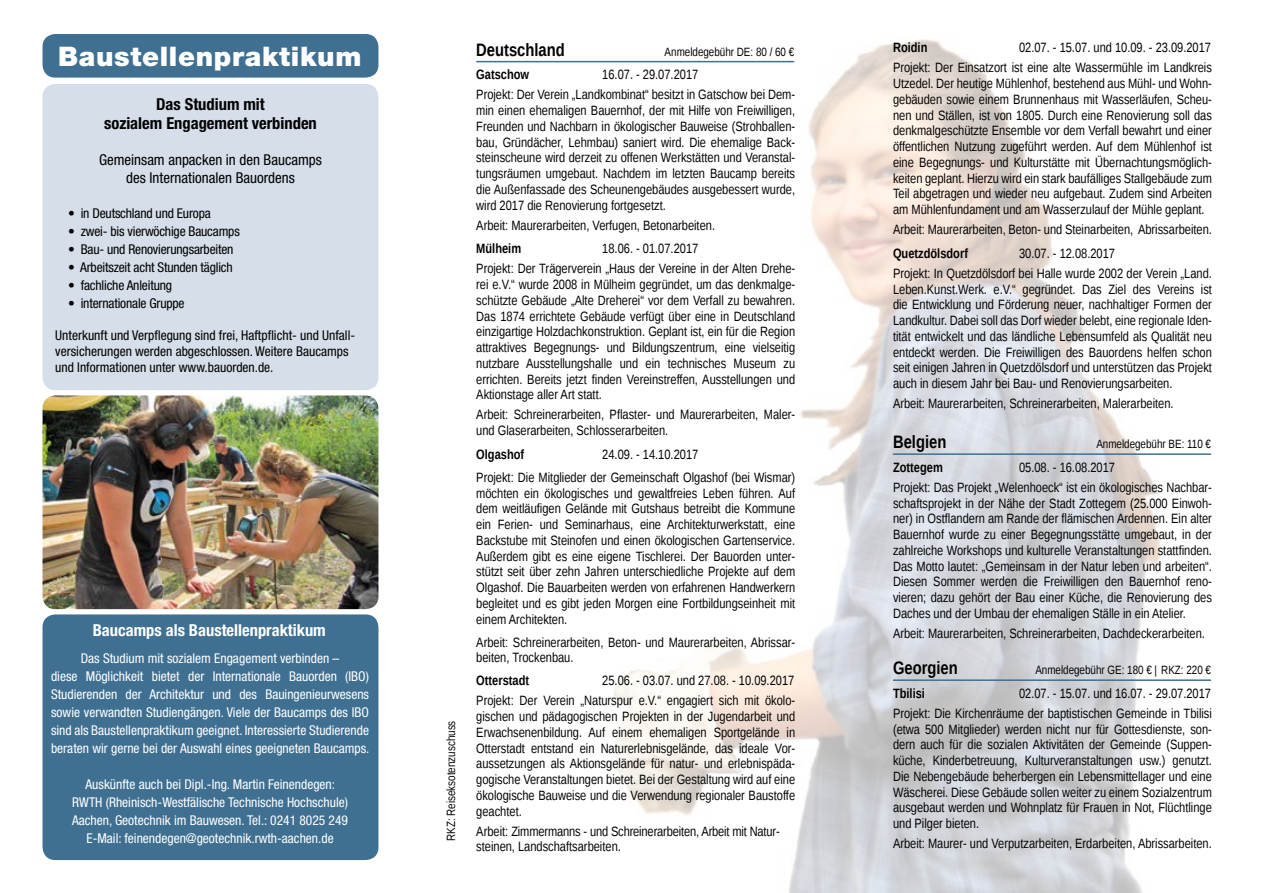
<style>
.page{position:relative;width:1263px;height:893px;background:#fff}
.page>*{position:absolute;margin:0;border:0;box-sizing:border-box;transform-origin:0 0}
.t1{font:900 27px "Helvetica Neue";letter-spacing:.025em;color:#fff}
.Textkörper{font:700 18px "Liberation Sans Narrow";color:#000}
.Projektort{font:700 18px "Liberation Sans Narrow";color:#000}
.t2{font:700 condensed 16.5px "Helvetica Neue";color:#000}
.t3{font:700 condensed 16.5px "Helvetica Neue";color:#fff}
.t4{font:condensed 15px "Helvetica Neue";color:#000}
.Textkörper-2{font:13.5px/15.8px "Liberation Sans Narrow";color:#000;text-align:justify}
.t5{font:condensed 13.5px/18px "Helvetica Neue";color:#fff;text-align:justify}
.t6{font:condensed 13.5px/16.2px "Helvetica Neue";letter-spacing:-.015em;color:#000}
.Textkörper-3{font:700 13.5px "Liberation Sans Narrow";color:#000}
.Textkörper-4{font:12px "Liberation Sans Narrow";color:#000}
.Projektort-2{font:12px "Liberation Sans Narrow";color:#000}
</style>
<div class="page">
<div style="left:43px;top:84px;width:335px;height:306px;background:#d5dee9;border-radius:13px"></div>
<img style="left:584px;top:39px;width:577px;height:854px">
<hr style="left:893px;top:453px;width:318px;height:2px;background:#3f6f91">
<hr style="left:893px;top:679px;width:318px;height:2px;background:#3f6f91">
<div style="left:43px;top:34px;width:335px;height:44px;background:#3f6f91;border-radius:13px"></div>
<div style="left:43px;top:614px;width:335px;height:246px;background:#3f6f91;border-radius:13px"></div>
<img style="left:43px;top:395px;width:335px;height:214px">
<hr style="left:476px;top:61px;width:318px;height:1px;background:#3f6f91">
<p class="t1" style="left:58px;top:41px;width:305px">Baustellenpraktikum</p>
<p class="t2" style="left:156px;top:94px;width:110px">Das Studium mit</p>
<p class="t2" style="left:104px;top:113px;width:214px">sozialem Engagement verbinden</p>
<p class="t4" style="left:99px;top:151px;width:224px">Gemeinsam anpacken in den Baucamps</p>
<p class="t4" style="left:126px;top:169px;width:170px">des Internationalen Bauordens</p>
<p class="t6" style="left:68px;top:205px;width:144px">• in Deutschland und Europa</p>
<p class="t6" style="left:68px;top:223px;width:173px">• zwei- bis vierwöchige Baucamps</p>
<p class="t6" style="left:68px;top:241px;width:167px">• Bau- und Renovierungsarbeiten</p>
<p class="t6" style="left:68px;top:259px;width:166px">• Arbeitszeit acht Stunden täglich</p>
<p class="t6" style="left:68px;top:277px;width:106px">• fachliche Anleitung</p>
<p class="t6" style="left:68px;top:295px;width:118px">• internationale Gruppe</p>
<p class="t6" style="left:55px;top:327px;width:301px">Unterkunft und Verpflegung sind frei, Haftpflicht- und Unfall&shy;versicherungen werden abgeschlossen. Weitere Baucamps und Informationen unter www.bauorden.de.</p>
<p class="t3" style="left:93px;top:620px;width:234px">Baucamps als Baustellenpraktikum</p>
<p class="t5" style="left:81px;top:649px;width:260px">Das Studium mit sozialem Engagement verbinden –</p>
<p class="t5" style="left:51px;top:667px;width:320px">diese Möglichkeit bietet der Internationale Bauorden (IBO)<br>Studierenden der Architektur und des Bauingenieurwesens sowie verwandten Studiengängen. Viele der Baucamps des IBO sind als Baustellenpraktikum geeignet. Interessierte Studierende beraten wir gerne bei der Auswahl eines geeigneten Baucamps.</p>
<p class="t5" style="left:85px;top:775px;width:251px">Auskünfte auch bei Dipl.-Ing. Martin Feinendegen:</p>
<p class="t5" style="left:72px;top:793px;width:277px">RWTH (Rheinisch-Westfälische Technische Hochschule)</p>
<p class="t5" style="left:72px;top:811px;width:277px">Aachen, Geotechnik im Bauwesen. Tel.: 0241 8025 249</p>
<p class="t5" style="left:86px;top:829px;width:249px">E-Mail: feinendegen@geotechnik.rwth-aachen.de</p>
<p class="Textkörper-4" style="left:444px;top:841px;width:122px;rotate:-90deg">RKZ: Reiseksotenzuschuss</p>
<p class="Projektort" style="left:476px;top:37px;width:90px">Deutschland</p>
<p class="Projektort-2" style="left:665px;top:45px;width:131px">Anmeldegebühr DE: 80 / 60 €</p>
<p class="Textkörper-3" style="left:476px;top:65px;width:54px">Gatschow</p>
<p class="Textkörper-2" style="left:602px;top:67px;width:98px">16.07. - 29.07.2017</p>
<p class="Textkörper-2" style="left:476px;top:87px;width:320px">Projekt: Der Verein „Landkombinat“ besitzt in Gatschow bei Dem&shy;min einen ehemaligen Bauernhof, der mit Hilfe von Freiwilligen, Freunden und Nachbarn in ökologischer Bauweise (Strohballen&shy;bau, Gründächer, Lehmbau) saniert wird. Die ehemalige Back&shy;steinscheune wird derzeit zu offenen Werkstätten und Veranstal&shy;tungsräumen umgebaut. Nachdem im letzten Baucamp bereits die Außenfassade des Scheunengebäudes ausgebessert wurde, wird 2017 die Renovierung fortgesetzt.</p>
<p class="Textkörper-2" style="left:476px;top:218px;width:240px">Arbeit: Maurerarbeiten, Verfugen, Betonarbeiten.</p>
<p class="Textkörper-3" style="left:476px;top:239px;width:46px">Mülheim</p>
<p class="Textkörper-2" style="left:602px;top:241px;width:98px">18.06. - 01.07.2017</p>
<p class="Textkörper-2" style="left:476px;top:261px;width:320px">Projekt: Der Trägerverein „Haus der Vereine in der Alten Drehe&shy;rei e.V.“ wurde 2008 in Mülheim gegründet, um das denkmalge&shy;schützte Gebäude „Alte Dreherei“ vor dem Verfall zu bewahren.<br>Das 1874 errichtete Gebäude verfügt über eine in Deutschland einzigartige Holzdachkonstruktion. Geplant ist, ein für die Region attraktives Begegnungs- und Bildungszentrum, eine vielseitig nutzbare Ausstellungshalle und ein technisches Museum zu errichten. Bereits jetzt finden Vereinstreffen, Ausstellungen und Aktionstage aller Art statt.</p>
<p class="Textkörper-2" style="left:476px;top:407px;width:320px">Arbeit: Schreinerarbeiten, Pflaster- und Maurerarbeiten, Maler&shy;und Glaserarbeiten, Schlosserarbeiten.</p>
<p class="Textkörper-3" style="left:476px;top:445px;width:49px">Olgashof</p>
<p class="Textkörper-2" style="left:602px;top:447px;width:98px">24.09. - 14.10.2017</p>
<p class="Textkörper-2" style="left:476px;top:470px;width:320px">Projekt: Die Mitglieder der Gemeinschaft Olgashof (bei Wismar) möchten ein ökologisches und gewaltfreies Leben führen. Auf dem weitläufigen Gelände mit Gutshaus betreibt die Kommune ein Ferien- und Seminarhaus, eine Architekturwerkstatt, eine Backstube mit Steinofen und einen ökologischen Gartenservice.<br>Außerdem gibt es eine eigene Tischlerei. Der Bauorden unter&shy;stützt seit über zehn Jahren unterschiedliche Projekte auf dem Olgashof. Die Bauarbeiten werden von erfahrenen Handwerkern begleitet und es gibt jeden Morgen eine Fortbildungseinheit mit einem Architekten.</p>
<p class="Textkörper-2" style="left:476px;top:635px;width:320px">Arbeit: Schreinerarbeiten, Beton- und Maurerarbeiten, Abrissar&shy;beiten, Trockenbau.</p>
<p class="Textkörper-3" style="left:476px;top:671px;width:54px">Otterstadt</p>
<p class="Textkörper-2" style="left:602px;top:673px;width:194px">25.06. - 03.07. und 27.08. - 10.09.2017</p>
<p class="Textkörper-2" style="left:476px;top:693px;width:320px">Projekt: Der Verein „Naturspur e.V.“ engagiert sich mit ökolo&shy;gischen und pädagogischen Projekten in der Jugendarbeit und Erwachsenenbildung. Auf einem ehemaligen Sportgelände in Otterstadt entstand ein Naturerlebnisgelände, das ideale Vor&shy;aussetzungen als Aktionsgelände für natur- und erlebnispäda&shy;gogische Veranstaltungen bietet. Bei der Gestaltung wird auf eine ökologische Bauweise und die Verwendung regionaler Baustoffe geachtet.</p>
<p class="Textkörper-2" style="left:476px;top:824px;width:305px">Arbeit: Zimmermanns - und Schreinerarbeiten, Arbeit mit Natur&shy;steinen, Landschaftsarbeiten.</p>
<p class="Textkörper-3" style="left:893px;top:38px;width:36px">Roidin</p>
<p class="Textkörper-2" style="left:1019px;top:40px;width:194px">02.07. - 15.07. und 10.09. - 23.09.2017</p>
<p class="Textkörper-2" style="left:893px;top:60px;width:320px">Projekt: Der Einsatzort ist eine alte Wassermühle im Landkreis Utzedel. Der heutige Mühlenhof, bestehend aus Mühl- und Wohn&shy;gebäuden sowie einem Brunnenhaus mit Wasserläufen, Scheu&shy;nen und Ställen, ist von 1805. Durch eine Renovierung soll das denkmalgeschützte Ensemble vor dem Verfall bewahrt und einer öffentlichen Nutzung zugeführt werden. Auf dem Mühlenhof ist eine Begegnungs- und Kulturstätte mit Übernachtungsmöglich&shy;keiten geplant. Hierzu wird ein stark baufälliges Stallgebäude zum Teil abgetragen und wieder neu aufgebaut. Zudem sind Arbeiten am Mühlenfundament und am Wasserzulauf der Mühle geplant.</p>
<p class="Textkörper-2" style="left:893px;top:222px;width:320px">Arbeit: Maurerarbeiten, Beton- und Steinarbeiten, Abrissarbeiten.</p>
<p class="Textkörper-3" style="left:893px;top:244px;width:77px">Quetzdölsdorf</p>
<p class="Textkörper-2" style="left:1019px;top:246px;width:98px">30.07. - 12.08.2017</p>
<p class="Textkörper-2" style="left:893px;top:266px;width:320px">Projekt: In Quetzdölsdorf bei Halle wurde 2002 der Verein „Land.<br>Leben.Kunst.Werk. e.V.“ gegründet. Das Ziel des Vereins ist die Entwicklung und Förderung neuer, nachhaltiger Formen der Landkultur. Dabei soll das Dorf wieder belebt, eine regionale Iden&shy;tität entwickelt und das ländliche Lebensumfeld als Qualität neu entdeckt werden. Die Freiwilligen des Bauordens helfen schon seit einigen Jahren in Quetzdölsdorf und unterstützen das Projekt auch in diesem Jahr bei Bau- und Renovierungsarbeiten.</p>
<p class="Textkörper-2" style="left:893px;top:396px;width:282px">Arbeit: Maurerarbeiten, Schreinerarbeiten, Malerarbeiten.</p>
<p class="Textkörper" style="left:893px;top:430px;width:55px">Belgien</p>
<p class="Textkörper-4" style="left:1096px;top:437px;width:116px">Anmeldegebühr BE: 110 €</p>
<p class="Textkörper-3" style="left:893px;top:458px;width:51px">Zottegem</p>
<p class="Textkörper-2" style="left:1019px;top:460px;width:98px">05.08. - 16.08.2017</p>
<p class="Textkörper-2" style="left:893px;top:480px;width:320px">Projekt: Das Projekt „Welenhoeck“ ist ein ökologisches Nachbar&shy;schaftsprojekt in der Nähe der Stadt Zottegem (25.000 Einwoh&shy;ner) in Ostflandern am Rande der flämischen Ardennen. Ein alter Bauernhof wurde zu einer Begegnungsstätte umgebaut, in der zahlreiche Workshops und kulturelle Veranstaltungen stattfinden.<br>Das Motto lautet: „Gemeinsam in der Natur leben und arbeiten“.<br>Diesen Sommer werden die Freiwilligen den Bauernhof reno&shy;vieren; dazu gehört der Bau einer Küche, die Renovierung des Daches und der Umbau der ehemaligen Ställe in ein Atelier.</p>
<p class="Textkörper-2" style="left:893px;top:626px;width:313px">Arbeit: Maurerarbeiten, Schreinerarbeiten, Dachdeckerarbeiten.</p>
<p class="Textkörper" style="left:893px;top:656px;width:66px">Georgien</p>
<p class="Textkörper-4" style="left:1035px;top:663px;width:177px">Anmeldegebühr GE: 180 € | RKZ: 220 €</p>
<p class="Textkörper-3" style="left:893px;top:684px;width:33px">Tbilisi</p>
<p class="Textkörper-2" style="left:1019px;top:686px;width:194px">02.07. - 15.07. und 16.07. - 29.07.2017</p>
<p class="Textkörper-2" style="left:893px;top:706px;width:320px">Projekt: Die Kirchenräume der baptistischen Gemeinde in Tbilisi (etwa 500 Mitglieder) werden nicht nur für Gottesdienste, son&shy;dern auch für die sozialen Aktivitäten der Gemeinde (Suppen&shy;küche, Kinderbetreuung, Kulturveranstaltungen usw.) genutzt.<br>Die Nebengebäude beherbergen ein Lebensmittellager und eine Wäscherei. Diese Gebäude sollen weiter zu einem Sozialzentrum ausgebaut werden und Wohnplatz für Frauen in Not, Flüchtlinge und Pilger bieten.</p>
<p class="Textkörper-2" style="left:893px;top:836px;width:320px">Arbeit: Maurer- und Verputzarbeiten, Erdarbeiten, Abrissarbeiten.</p>
</div>
